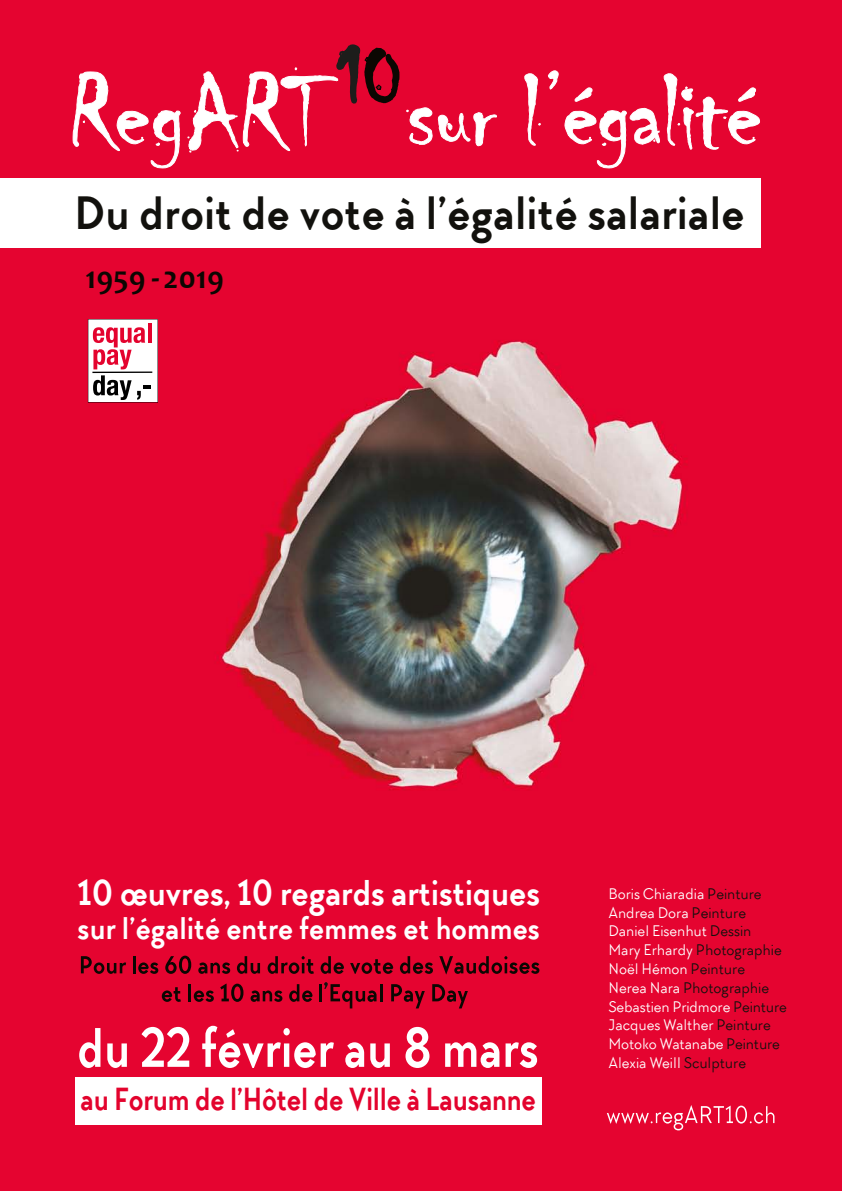
<style>
.page{position:relative;width:842px;height:1191px;background:#fff}
.page>*{position:absolute;margin:0;border:0;box-sizing:border-box;transform-origin:0 0}
.t1{font:700 48px "TT Chocolates";letter-spacing:.01em;color:#12110d;scale:.95 1}
.t2{font:700 36.8px "TT Chocolates";color:#fff;scale:.93 1}
.t3{font:700 32.8px "TT Chocolates";letter-spacing:-.005em;color:#e3032d;scale:.87 1}
.t4{font:700 32.2px "TT Chocolates";letter-spacing:.005em;color:#fff;scale:.93 1}
.t5{font:700 32px "Candara";letter-spacing:.01em;color:#0c0702}
.t6{font:16px/18.8px "TT Chocolates";color:#fff}
.s1{color:#12110d}
</style>
<div class="page">
<img style="left:0;top:0;width:842px;height:1191px">
<div style="left:0;top:178px;width:760px;height:70px;background:#fff"></div>
<div style="left:75px;top:1077px;width:466px;height:47px;background:#fff"></div>
<svg style="left:79px;top:1028px;width:21px;height:40px"></svg>
<svg style="left:107px;top:1043px;width:20px;height:25px"></svg>
<svg style="left:142px;top:1027px;width:47px;height:39px"></svg>
<svg style="left:202px;top:1025px;width:132px;height:43px"></svg>
<svg style="left:345px;top:1042px;width:19px;height:26px"></svg>
<svg style="left:370px;top:1043px;width:20px;height:25px"></svg>
<svg style="left:405px;top:1027px;width:24px;height:41px"></svg>
<svg style="left:445px;top:1042px;width:54px;height:26px"></svg>
<svg style="left:505px;top:1042px;width:32px;height:26px"></svg>
<svg style="left:72px;top:42px;width:426px;height:127px;background:#e2254a"></svg>
<svg style="left:524px;top:70px;width:237px;height:108px"></svg>
<svg style="left:607px;top:1105px;width:167px;height:25px;background:#e82a50"></svg>
<svg style="left:88px;top:319px;width:70px;height:84px"></svg>
<svg style="left:81px;top:956px;width:45px;height:18px"></svg>
<hr style="left:133px;top:956px;width:3px;height:17px;background:#0c0702">
<svg style="left:138px;top:962px;width:20px;height:12px"></svg>
<svg style="left:165px;top:955px;width:26px;height:19px"></svg>
<svg style="left:198px;top:962px;width:32px;height:12px"></svg>
<svg style="left:237px;top:956px;width:23px;height:18px"></svg>
<svg style="left:268px;top:956px;width:46px;height:18px"></svg>
<svg style="left:321px;top:956px;width:23px;height:18px"></svg>
<svg style="left:350px;top:959px;width:43px;height:15px"></svg>
<svg style="left:400px;top:956px;width:33px;height:18px"></svg>
<svg style="left:439px;top:956px;width:100px;height:18px;background:#9b0420"></svg>
<svg style="left:162px;top:987px;width:19px;height:15px"></svg>
<hr style="left:188px;top:984px;width:3px;height:17px;background:#0c0702">
<svg style="left:194px;top:990px;width:20px;height:12px"></svg>
<svg style="left:220px;top:983px;width:23px;height:19px"></svg>
<svg style="left:251px;top:990px;width:31px;height:12px"></svg>
<svg style="left:289px;top:984px;width:23px;height:18px"></svg>
<svg style="left:391px;top:984px;width:34px;height:24px"></svg>
<svg style="left:432px;top:984px;width:36px;height:24px"></svg>
<hr style="left:319px;top:984px;width:3px;height:17px;background:#0c0702">
<svg style="left:324px;top:982px;width:58px;height:26px;background:#af0424"></svg>
<h1 class="t1" style="left:74px;top:182px;width:707px">Du droit de vote à l’égalité salariale</h1>
<h3 class="t5" style="left:85px;top:257px;width:140px">1959 - 2019</h3>
<h2 class="t2" style="left:77px;top:869px;width:499px">10 œuvres, 10 regards artistiques</h2>
<h3 class="t4" style="left:78px;top:907px;width:498px">sur l’égalité entre femmes et hommes</h3>
<h3 class="t3" style="left:81px;top:1078px;width:525px">au Forum de l’Hôtel de Ville à Lausanne</h3>
<p class="t6" style="left:608px;top:884px;width:180px">Boris Chiaradia <span class="s1">Peinture<br></span>Andrea Dora <span class="s1">Peinture<br></span>Daniel Eisenhut <span class="s1">Dessin<br></span>Mary Erhardy <span class="s1">Photographie<br></span>Noël Hémon <span class="s1">Peinture<br></span>Nerea Nara <span class="s1">Photographie<br></span>Sebastien Pridmore <span class="s1">Peinture<br></span>Jacques Walther <span class="s1">Peinture<br></span>Motoko Watanabe <span class="s1">Peinture<br></span>Alexia Weill <span class="s1">Sculpture</span></p>
</div>
